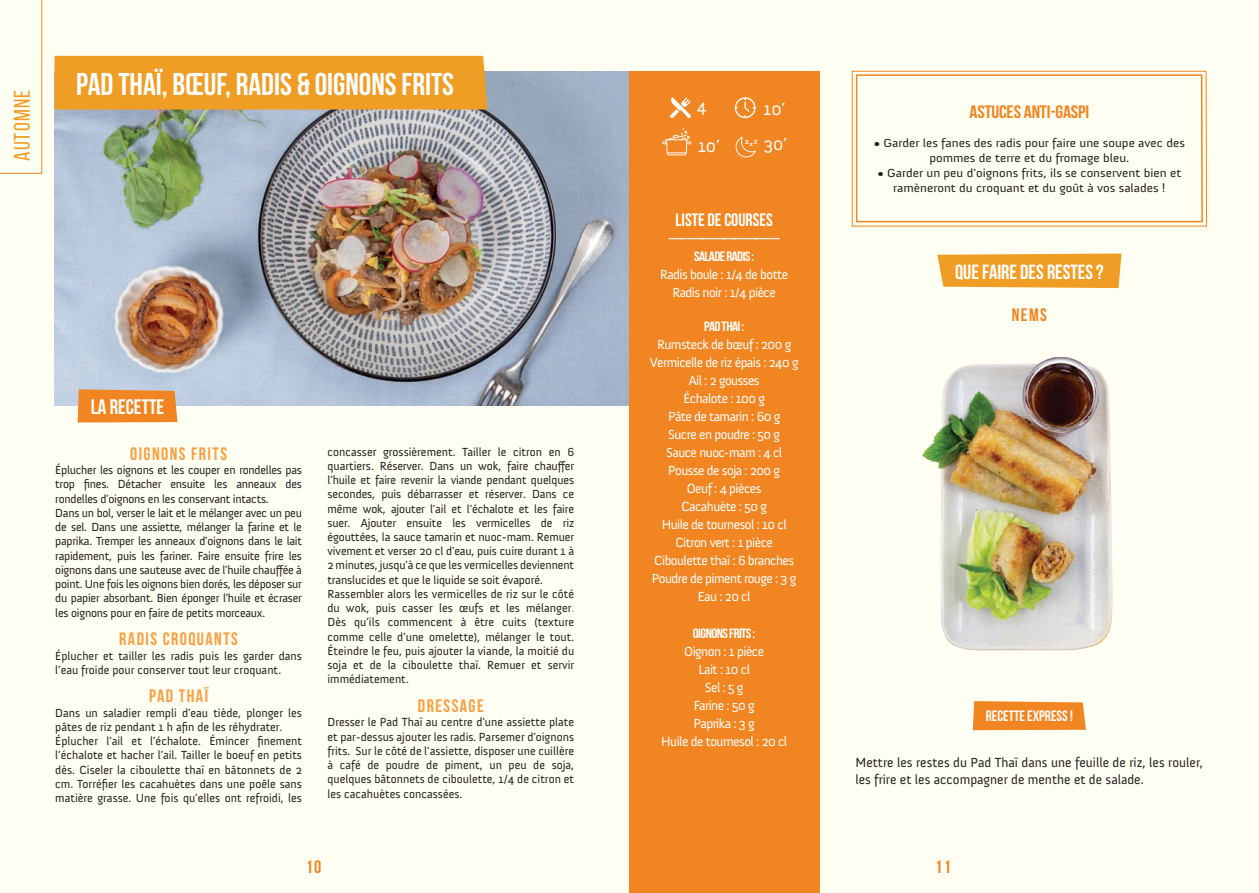
<style>
.page{position:relative;width:1259px;height:893px;background:#fffef2}
.page>*{position:absolute;margin:0;border:0;box-sizing:border-box;transform-origin:0 0}
.t1{font:700 31.5px "Bebas Neue";color:#fff}
.t2{font:22.5px "Bebas Neue";letter-spacing:.05em;color:#f09d25}
.t3{font:700 21px "Bebas Neue";color:#fff}
.Labeur{font:700 20.55px "Bebas Neue";color:#fff}
.t4{font:700 18px "Bebas Neue";letter-spacing:.08em;color:#f99f42}
.t5{font:700 18px "Bebas Neue";letter-spacing:-.01em;color:#f18521;scale:1.1 1}
.t6{font:700 18px "Bebas Neue";color:#fff}
.t7{font:18px "Anivers";color:#fff}
.t8{font:700 18px "Bebas Neue";letter-spacing:-.01em;color:#f18521}
.t9{font:700 15px "Bebas Neue";color:#fff}
.t10{font:13.5px "Anivers";letter-spacing:-.04em;color:#fff}
.t11{font:13.5px/16.2px "Anivers";color:#231f20}
.t12{font:700 13.5px "Bebas Neue";letter-spacing:-.04em;color:#fff;scale:1.1 1}
.t13{font:12px/14.2px "Anivers";color:#231f20;text-align:justify}
.t14{font:12px/15px "Anivers";color:#231f20;text-align:center;scale:1.1 1}
.s1{color:#f18521}
</style>
<div class="page">
<img style="left:54px;top:71px;width:575px;height:335px">
<div style="left:54px;top:56px;width:433px;height:54px;background:#f09d25"></div>
<svg style="left:0;top:0;width:42px;height:174px"></svg>
<div style="left:629px;top:71px;width:190px;height:822px;background:#f18521"></div>
<svg style="left:668px;top:238px;width:112px;height:1px"></svg>
<svg style="left:937px;top:253px;width:184px;height:35px;background:#f1a333"></svg>
<svg style="left:670px;top:97px;width:21px;height:21px"></svg>
<svg style="left:735px;top:97px;width:20px;height:21px"></svg>
<svg style="left:662px;top:128px;width:29px;height:27px"></svg>
<svg style="left:735px;top:137px;width:22px;height:21px"></svg>
<div style="left:78px;top:389px;width:99px;height:33px;background:#f18521"></div>
<svg style="left:973px;top:701px;width:113px;height:29px;background:#f18a2a"></svg>
<svg style="left:852px;top:71px;width:355px;height:155px"></svg>
<img style="left:922px;top:356px;width:191px;height:295px">
<p class="t2" style="left:10px;top:161px;width:72px;rotate:-90deg">AUTOMNE</p>
<p class="t1" style="left:76px;top:66px;width:379px">PAD THAÏ, BŒUF, RADIS &amp; OIGNONS FRITS</p>
<p class="t3" style="left:91px;top:395px;width:75px">LA RECETTE</p>
<p class="t4" style="left:130px;top:444px;width:98px">OIGNONS FRITS</p>
<p class="t13" style="left:55px;top:463px;width:248px">Éplucher les oignons et les couper en rondelles pas trop fines. Détacher ensuite les anneaux des rondelles d’oignons en les conservant intacts.</p>
<p class="t13" style="left:55px;top:506px;width:248px">Dans un bol, verser le lait et le mélanger avec un peu de sel. Dans une assiette, mélanger la farine et le paprika. Tremper les anneaux d’oignons dans le lait rapidement, puis les fariner. Faire ensuite frire les oignons dans une sauteuse avec de l’huile chauffée à point. Une fois les oignons bien dorés, les déposer sur du papier absorbant. Bien éponger l’huile et écraser les oignons pour en faire de petits morceaux.</p>
<p class="t4" style="left:119px;top:629px;width:120px">RADIS CROQUANTS</p>
<p class="t13" style="left:55px;top:648px;width:248px">Éplucher et tailler les radis puis les garder dans l’eau froide pour conserver tout leur croquant.</p>
<p class="t4" style="left:149px;top:686px;width:61px">PAD THAÏ</p>
<p class="t13" style="left:55px;top:705px;width:248px">Dans un saladier rempli d’eau tiède, plonger les pâtes de riz pendant 1 h afin de les réhydrater.</p>
<p class="t13" style="left:55px;top:734px;width:248px">Éplucher l’ail et l’échalote. Émincer finement l’échalote et hacher l’ail. Tailler le boeuf en petits dès. Ciseler la ciboulette thaï en bâtonnets de 2 cm. Torréfier les cacahuètes dans une poêle sans matière grasse. Une fois qu’elles ont refroidi, les</p>
<p class="t13" style="left:327px;top:444px;width:248px">concasser grossièrement. Tailler le citron en 6 quartiers. Réserver. Dans un wok, faire chauffer l’huile et faire revenir la viande pendant quelques secondes, puis débarrasser et réserver. Dans ce même wok, ajouter l’ail et l’échalote et les faire suer. Ajouter ensuite les vermicelles de riz égouttées, la sauce tamarin et nuoc-mam. Remuer vivement et verser 20 cl d’eau, puis cuire durant 1 à 2 minutes, jusqu’à ce que les vermicelles deviennent translucides et que le liquide se soit évaporé.</p>
<p class="t13" style="left:327px;top:587px;width:248px">Rassembler alors les vermicelles de riz sur le côté du wok, puis casser les œufs et les mélanger<span class="s1">.<br></span>Dès qu’ils commencent à être cuits (texture comme celle d’une omelette), mélanger le tout.<br>Éteindre le feu, puis ajouter la viande, la moitié du soja et de la ciboulette thaï. Remuer et servir immédiatement.</p>
<p class="t4" style="left:418px;top:696px;width:67px">DRESSAGE</p>
<p class="t13" style="left:327px;top:715px;width:248px">Dresser le Pad Thaï au centre d’une assiette plate et par-dessus ajouter les radis. Parsemer d’oignons frits. Sur le côté de l’assiette, disposer une cuillère à café de poudre de piment, un peu de soja, quelques bâtonnets de ciboulette, 1/4 de citron et les cacahuètes concassées.</p>
<p class="t8" style="left:306px;top:857px;width:17px">10</p>
<p class="t7" style="left:697px;top:97px;width:11px">4</p>
<p class="t7" style="left:763px;top:99px;width:23px">10’</p>
<p class="t7" style="left:698px;top:136px;width:23px">10’</p>
<p class="t7" style="left:763px;top:134px;width:25px">30’</p>
<p class="t6" style="left:675px;top:210px;width:99px">LISTE DE COURSES</p>
<p class="t12" style="left:694px;top:249px;width:56px">SALADE RADIS :</p>
<p class="t10" style="left:660px;top:267px;width:130px">Radis boule : 1/4 de botte</p>
<p class="t10" style="left:672px;top:285px;width:105px">Radis noir : 1/4 pièce</p>
<p class="t12" style="left:704px;top:319px;width:38px">PAD THAI :</p>
<p class="t10" style="left:657px;top:338px;width:136px">Rumsteck de bœuf : 200 g</p>
<p class="t10" style="left:650px;top:356px;width:150px">Vermicelle de riz épais : 240 g</p>
<p class="t10" style="left:688px;top:374px;width:72px">Ail : 2 gousses</p>
<p class="t10" style="left:683px;top:392px;width:83px">Échalote : 100 g</p>
<p class="t10" style="left:668px;top:410px;width:114px">Pâte de tamarin : 60 g</p>
<p class="t10" style="left:668px;top:428px;width:113px">Sucre en poudre : 50 g</p>
<p class="t10" style="left:666px;top:446px;width:118px">Sauce nuoc-mam : 4 cl</p>
<p class="t10" style="left:668px;top:464px;width:113px">Pousse de soja : 200 g</p>
<p class="t10" style="left:687px;top:482px;width:76px">Oeuf : 4 pièces</p>
<p class="t10" style="left:681px;top:500px;width:87px">Cacahuète : 50 g</p>
<p class="t10" style="left:661px;top:518px;width:126px">Huile de tournesol : 10 cl</p>
<p class="t10" style="left:675px;top:536px;width:99px">Citron vert : 1 pièce</p>
<p class="t10" style="left:654px;top:554px;width:141px">Ciboulette thaï : 6 branches</p>
<p class="t10" style="left:652px;top:572px;width:146px">Poudre de piment rouge : 3 g</p>
<p class="t10" style="left:698px;top:589px;width:54px">Eau : 20 cl</p>
<p class="t12" style="left:693px;top:625px;width:58px">OIGNONS FRITS :</p>
<p class="t10" style="left:684px;top:644px;width:81px">Oignon : 1 pièce</p>
<p class="t10" style="left:698px;top:662px;width:53px">Lait : 10 cl</p>
<p class="t10" style="left:705px;top:680px;width:40px">Sel : 5 g</p>
<p class="t10" style="left:693px;top:698px;width:62px">Farine : 50 g</p>
<p class="t10" style="left:693px;top:716px;width:63px">Paprika : 3 g</p>
<p class="t10" style="left:661px;top:734px;width:128px">Huile de tournesol : 20 cl</p>
<p class="t5" style="left:969px;top:102px;width:110px">ASTUCES ANTI-GASPI</p>
<p class="t14" style="left:874px;top:136px;width:284px">• Garder les fanes des radis pour faire une soupe avec des pommes de terre et du fromage bleu.</p>
<p class="t14" style="left:877px;top:166px;width:278px">• Garder un peu d’oignons frits, ils se conservent bien et ramèneront du croquant et du goût à vos salades !</p>
<p class="Labeur" style="left:955px;top:260px;width:150px">QUE FAIRE DES RESTES ?</p>
<p class="t8" style="left:1012px;top:305px;width:37px">NEMS</p>
<p class="t9" style="left:986px;top:708px;width:89px">RECETTE EXPRESS !</p>
<p class="t11" style="left:855px;top:755px;width:349px">Mettre les restes du Pad Thaï dans une feuille de riz, les rouler, les frire et les accompagner de menthe et de salade.</p>
<p class="t8" style="left:935px;top:856px;width:17px">11</p>
</div>
